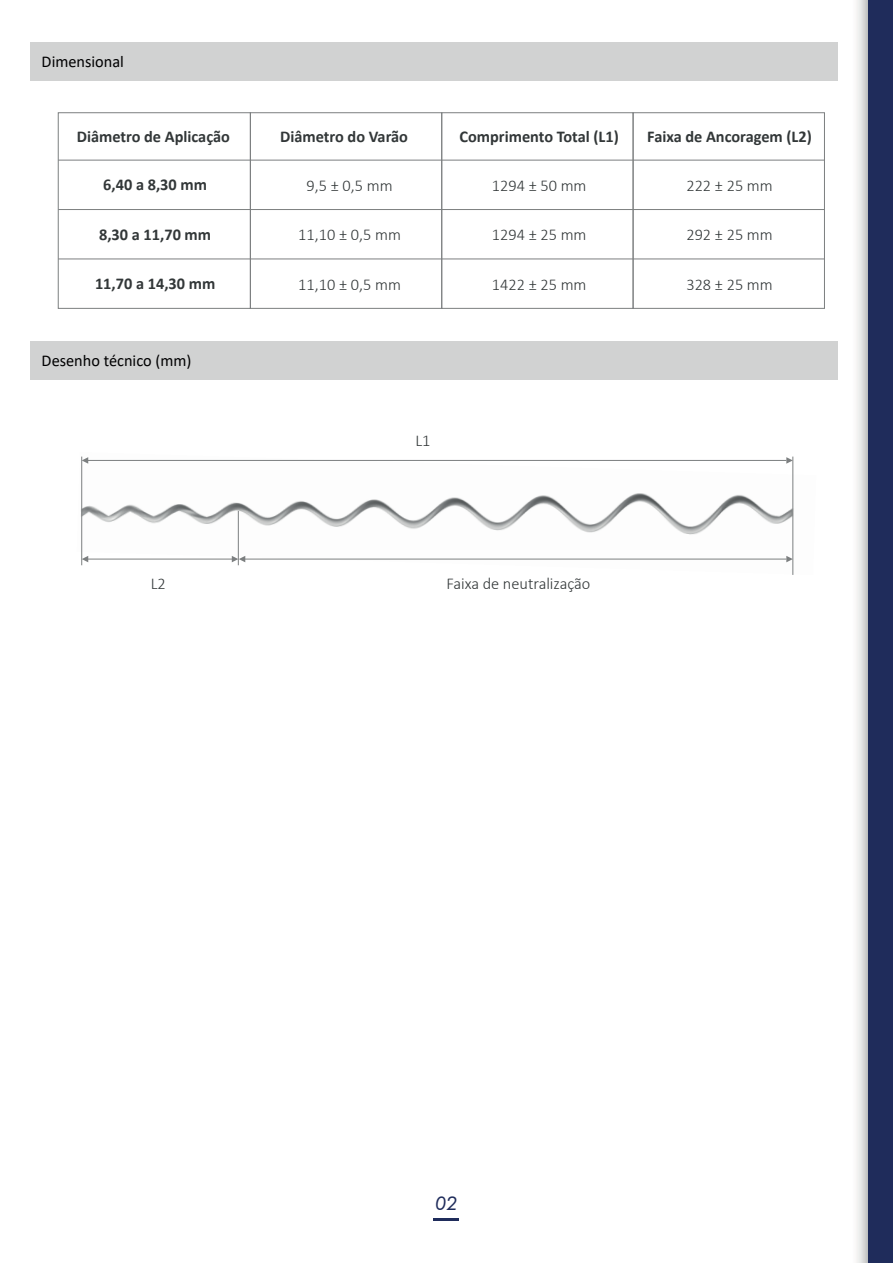
<style>
.page{position:relative;width:893px;height:1263px;background:#fff}
.page>*{position:absolute;margin:0;border:0;box-sizing:border-box;transform-origin:0 0}
.t1{font:italic 18.9px "Futura BT";color:#1f2c5b}
.t2{font:700 16.5px "Calibri";color:#323738}
.t3{font:300 16.5px "Calibri";color:#323738}
.t4{font:16.5px "Calibri";color:#000001}
</style>
<div class="page">
<div style="left:868px;top:0;width:25px;height:1263px;background:#1f2c5b"></div>
<hr style="left:434px;top:1218px;width:25px;height:3px;background:#1f2c5b">
<img style="left:81px;top:456px;width:713px;height:119px">
<div style="left:250px;top:112px;width:192px;height:197px;border:1px solid #7c7f80"></div>
<div style="left:441px;top:112px;width:192px;height:197px;border:1px solid #7c7f80"></div>
<div style="left:30px;top:42px;width:807px;height:39px;background:#d1d2d2"></div>
<div style="left:30px;top:341px;width:807px;height:39px;background:#d1d2d2"></div>
<hr style="left:58px;top:160px;width:766px;height:1px;background:#7c7f80">
<hr style="left:58px;top:209px;width:766px;height:1px;background:#7c7f80">
<hr style="left:58px;top:259px;width:766px;height:1px;background:#7c7f80">
<hr style="left:81px;top:457px;width:1px;height:108px;background:#7c7f80">
<hr style="left:238px;top:511px;width:1px;height:54px;background:#7c7f80">
<hr style="left:792px;top:457px;width:1px;height:118px;background:#7c7f80">
<hr style="left:85px;top:460px;width:701px;height:1px;background:#7c7f80">
<svg style="left:786px;top:457px;width:7px;height:7px"></svg>
<svg style="left:786px;top:556px;width:7px;height:6px"></svg>
<svg style="left:82px;top:457px;width:6px;height:7px"></svg>
<svg style="left:82px;top:556px;width:6px;height:6px"></svg>
<svg style="left:232px;top:556px;width:13px;height:6px"></svg>
<div style="left:58px;top:112px;width:193px;height:197px;border:1px solid #7c7f80"></div>
<div style="left:633px;top:112px;width:192px;height:197px;border:1px solid #7c7f80"></div>
<hr style="left:85px;top:559px;width:149px;height:1px;background:#7c7f80">
<hr style="left:244px;top:559px;width:542px;height:1px;background:#7c7f80">
<p class="t4" style="left:42px;top:50px;width:84px">Dimensional</p>
<p class="t2" style="left:77px;top:125px;width:155px">Diâmetro de Aplicação</p>
<p class="t2" style="left:280px;top:125px;width:129px">Diâmetro do Varão</p>
<p class="t2" style="left:459px;top:125px;width:161px">Comprimento Total (L1)</p>
<p class="t2" style="left:647px;top:125px;width:166px">Faixa de Ancoragem (L2)</p>
<p class="t2" style="left:103px;top:173px;width:105px">6,40 a 8,30 mm</p>
<p class="t2" style="left:99px;top:223px;width:114px">8,30 a 11,70 mm</p>
<p class="t2" style="left:95px;top:272px;width:122px">11,70 a 14,30 mm</p>
<p class="t3" style="left:307px;top:175px;width:88px">9,5 ± 0,5 mm</p>
<p class="t3" style="left:492px;top:175px;width:96px">1294 ± 50 mm</p>
<p class="t3" style="left:686px;top:175px;width:88px">222 ± 25 mm</p>
<p class="t3" style="left:686px;top:225px;width:88px">292 ± 25 mm</p>
<p class="t3" style="left:686px;top:274px;width:88px">328 ± 25 mm</p>
<p class="t3" style="left:298px;top:225px;width:104px">11,10 ± 0,5 mm</p>
<p class="t3" style="left:298px;top:274px;width:104px">11,10 ± 0,5 mm</p>
<p class="t3" style="left:492px;top:225px;width:96px">1294 ± 25 mm</p>
<p class="t3" style="left:492px;top:274px;width:96px">1422 ± 25 mm</p>
<p class="t4" style="left:42px;top:349px;width:151px">Desenho técnico (mm)</p>
<p class="t3" style="left:415px;top:430px;width:17px">L1</p>
<p class="t3" style="left:151px;top:573px;width:17px">L2</p>
<p class="t3" style="left:446px;top:573px;width:145px">Faixa de neutralização</p>
<p class="t1" style="left:436px;top:1192px;width:23px">02</p>
</div>
